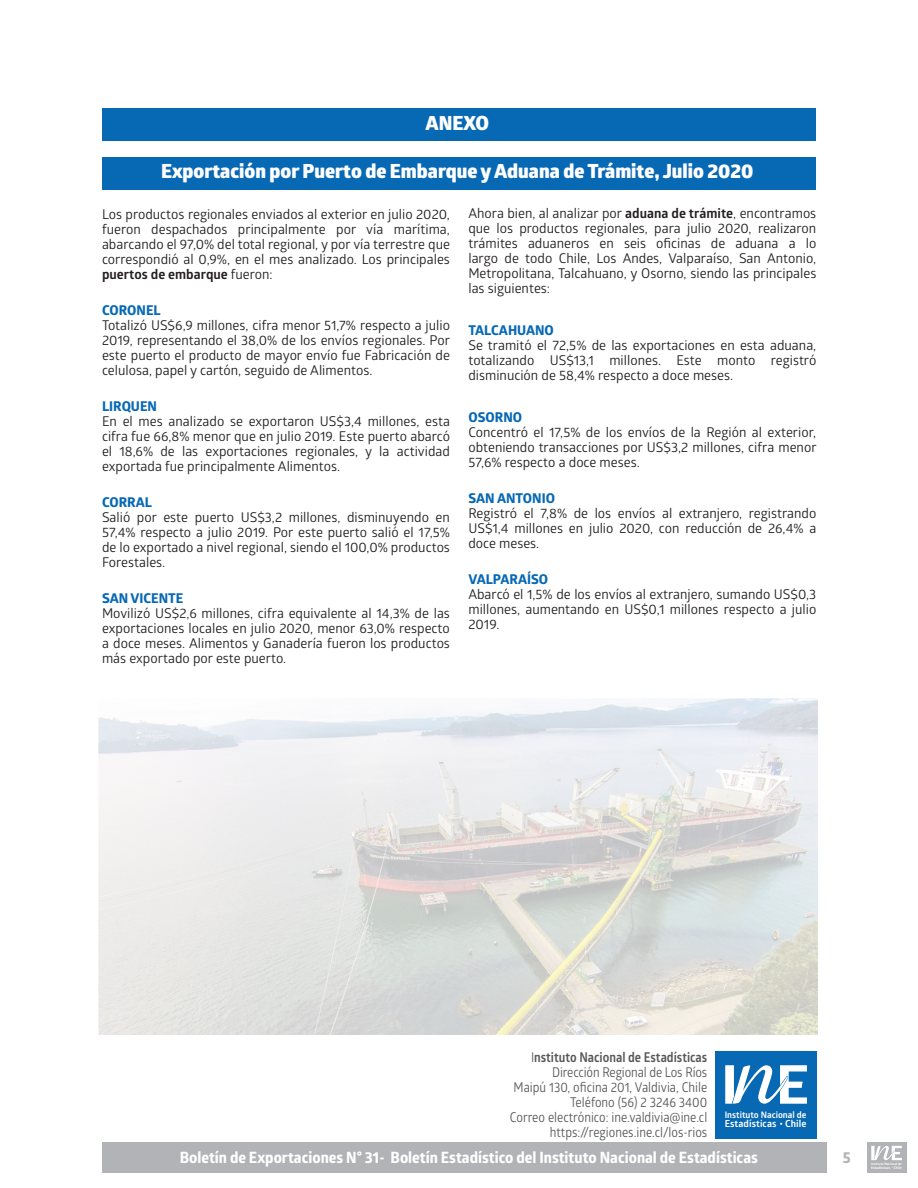
<style>
.page{position:relative;width:918px;height:1188px;background:#fff}
.page>*{position:absolute;margin:0;border:0;box-sizing:border-box;transform-origin:0 0}
.t1{font:800 19.5px "Glober";color:#fff}
.t2{font:700 15.6px "Globerx";color:#fff;scale:.96 1}
.t3{font:700 15.6px "Globerx";color:#b2b3b6;scale:.96 1}
.t4{font:13.5px/15px "Glober";color:#231f20;text-align:justify}
.t5{font:13.5px/15px "Glober";color:#57585a;text-align:right;scale:.9 1}
.t6{font:700 13.5px "Globerx";color:#0768b4}
.t7{font:700 9.75px "Glober";letter-spacing:.01em;color:#fff}
.t8{font:700 9px "Glober";color:#fff}
.t9{font:700 3.6px "Glober";letter-spacing:.01em;color:#fff}
.t10{font:700 3.3px "Glober";color:#fff}
.s1{font-weight:700}
</style>
<div class="page">
<div style="left:715px;top:1052px;width:101px;height:87px;background:#0768b4"></div>
<img style="left:99px;top:699px;width:718px;height:335px">
<div style="left:102px;top:108px;width:714px;height:33px;background:#0768b4"></div>
<div style="left:102px;top:157px;width:714px;height:33px;background:#0768b4"></div>
<svg style="left:725px;top:1065px;width:82px;height:39px"></svg>
<div style="left:102px;top:1143px;width:725px;height:30px;background:#b2b3b6"></div>
<div style="left:867px;top:1143px;width:40px;height:30px;background:#b2b3b6"></div>
<svg style="left:871px;top:1146px;width:31px;height:14px"></svg>
<h1 class="t1" style="left:425px;top:108px;width:65px">ANEXO</h1>
<h1 class="t1" style="left:161px;top:157px;width:594px">Exportación por Puerto de Embarque y Aduana de Trámite, Julio 2020</h1>
<p class="t4" style="left:102px;top:206px;width:349px">Los productos regionales enviados al exterior en julio 2020, fueron despachados principalmente por vía marítima, abarcando el 97,0% del total regional, y por vía terrestre que correspondió al 0,9%, en el mes analizado. Los principales <span class="s1">puertos de embarque</span> fueron:</p>
<p class="t6" style="left:102px;top:300px;width:59px">CORON EL</p>
<p class="t4" style="left:102px;top:317px;width:350px">Totalizó US$6,9 millones, cifra menor 51,7% respecto a julio 2019, representando el 38,0% de los envíos regionales. Por este puerto el producto de mayor envío fue Fabricación de celulosa, papel y cartón, seguido de Alimentos.</p>
<p class="t6" style="left:102px;top:396px;width:55px">LI RQUEN</p>
<p class="t4" style="left:102px;top:413px;width:349px">En el mes analizado se exportaron US$3,4 millones, esta cifra fue 66,8% menor que en julio 2019. Este puerto abarcó el 18,6% de las exportaciones regionales, y la actividad exportada fue principalmente Alimentos.</p>
<p class="t6" style="left:102px;top:492px;width:51px">CORRAL</p>
<p class="t4" style="left:102px;top:509px;width:349px">Salió por este puerto US$3,2 millones, disminuyendo en 57,4% respecto a julio 2019. Por este puerto salió el 17,5% de lo exportado a nivel regional, siendo el 100,0% productos Forestales.</p>
<p class="t6" style="left:102px;top:588px;width:83px">SAN VICENTE</p>
<p class="t4" style="left:102px;top:605px;width:349px">Movilizó US$2,6 millones, cifra equivalente al 14,3% de las exportaciones locales en julio 2020, menor 63,0% respecto a doce meses. Alimentos y Ganadería fueron los productos más exportado por este puerto.</p>
<p class="t4" style="left:468px;top:205px;width:349px">Ahora bien, al analizar por <span class="s1">aduana de trámite</span>, encontramos que los productos regionales, para julio 2020, realizaron trámites aduaneros en seis oficinas de aduana a lo largo de todo Chile, Los Andes, Valparaíso, San Antonio, Metropolitana, Talcahuano, y Osorno, siendo las principales las siguientes:</p>
<p class="t6" style="left:468px;top:321px;width:77px">TALCAHUANO</p>
<p class="t4" style="left:468px;top:337px;width:349px">Se tramitó el 72,5% de las exportaciones en esta aduana, totalizando US$13,1 millones. Este monto registró disminución de 58,4% respecto a doce meses.</p>
<p class="t6" style="left:468px;top:408px;width:10px">OSO</p>
<p class="t6" style="left:495px;top:408px;width:19px">RNO</p>
<p class="t4" style="left:468px;top:424px;width:350px">Concentró el 17,5% de los envíos de la Región al exterior, obteniendo transacciones por US$3,2 millones, cifra menor 57,6% respecto a doce meses.</p>
<p class="t6" style="left:468px;top:489px;width:64px">SAN ANTONIO</p>
<p class="t4" style="left:468px;top:505px;width:349px">Registró el 7,8% de los envíos al extranjero, registrando US$1,4 millones en julio 2020, con reducción de 26,4% a doce meses.</p>
<p class="t6" style="left:468px;top:570px;width:67px">VALPARAÍSO</p>
<p class="t4" style="left:468px;top:586px;width:349px">Abarcó el 1,5% de los envíos al extranjero, sumando US$0,3 millones, aumentando en US$0,1 millones respecto a julio 2019.</p>
<p class="t5" style="left:510px;top:1050px;width:221px">I<span class="s1">nstituto Nacional de Estadísticas </span>Dirección Regional de Los Ríos<br>Maipú 130, oficina 201, Valdivia, Chile Teléfono (56) 2 3246 3400<br>Correo electrónico: ine.valdivia@ine.cl https://regiones.ine.cl/los-rios</p>
<p class="t8" style="left:725px;top:1108px;width:83px">Instituto Nacional de</p>
<p class="t7" style="left:725px;top:1116px;width:83px">Estadísticas Chile</p>
<p class="t2" style="left:180px;top:1146px;width:604px">Boletín de Exportaciones N° 31- Boletín Estadístico del Instituto Nacional de Estadísticas</p>
<p class="t3" style="left:843px;top:1146px;width:10px">5</p>
<p class="t10" style="left:871px;top:1162px;width:32px">Instituto Nacional de</p>
<p class="t9" style="left:871px;top:1165px;width:32px">Estadísticas Chile</p>
</div>
